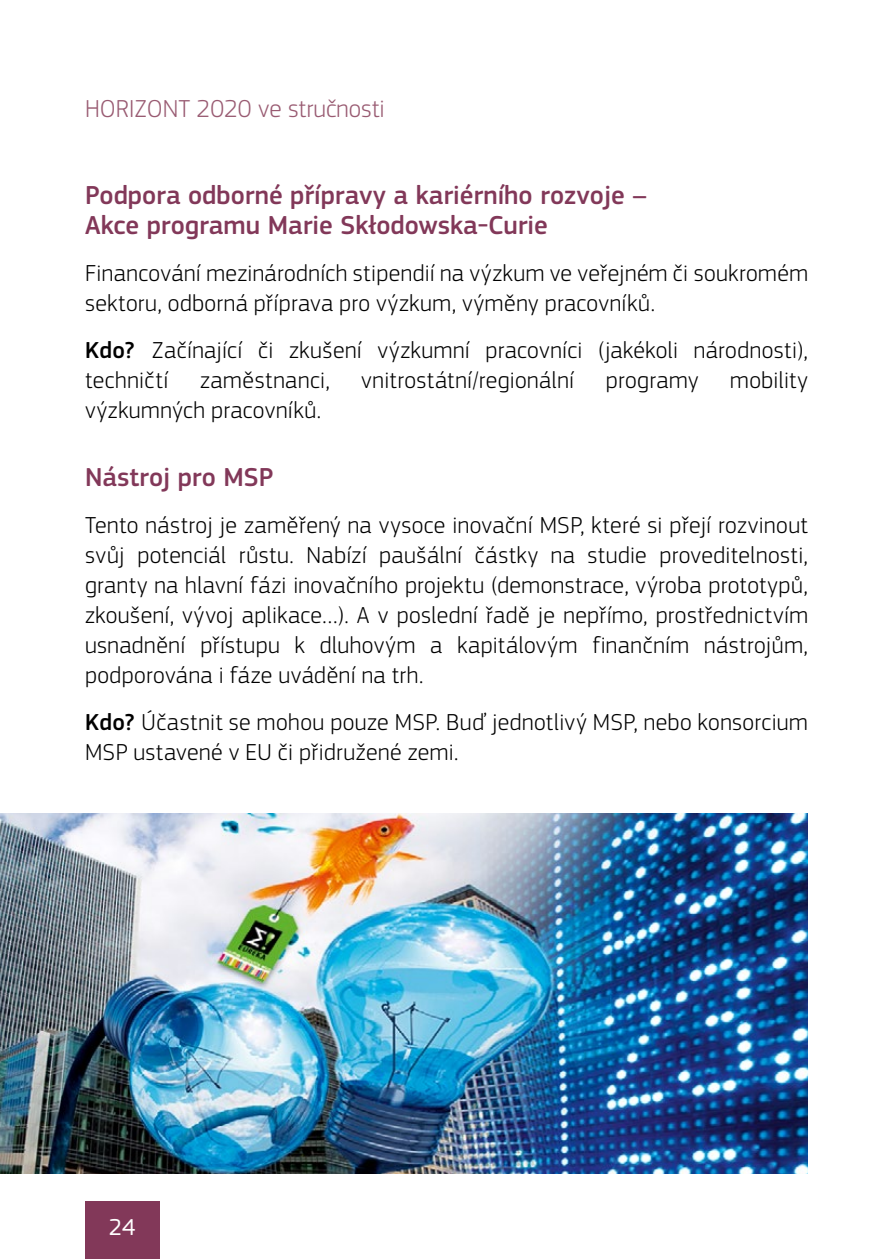
<style>
.page{position:relative;width:893px;height:1259px;background:#fff}
.page>*{position:absolute;margin:0;border:0;box-sizing:border-box;transform-origin:0 0}
.subtitle{font:500 27px/30px "EC Square Sans Pro";color:#823859}
.PU_H2020{font:300 25.5px "EC Square Sans Pro";color:#995b72}
.Body{font:300 24px/30px "EC Square Sans Pro";letter-spacing:.02em;color:#000}
.t1{font:24px "EC Square Sans Pro";color:#fff}
.s1{font-weight:500}
</style>
<div class="page">
<div style="left:85px;top:1201px;width:74px;height:58px;background:#823859"></div>
<img style="left:0;top:814px;width:808px;height:360px">
<p class="PU_H2020" style="left:85px;top:94px;width:301px">HORIZONT 2020 ve stručnosti</p>
<p class="subtitle" style="left:85px;top:180px;width:563px">Podpora odborné přípravy a kariérního rozvoje –<br>Akce programu Marie Skłodowska-Curie</p>
<p class="Body" style="left:85px;top:258px;width:724px">Financování mezinárodních stipendií na výzkum ve veřejném či soukromém sektoru, odborná příprava pro výzkum, výměny pracovníků.</p>
<p class="Body" style="left:85px;top:335px;width:724px"><span class="s1">Kdo?</span> Začínající či zkušení výzkumní pracovníci (jakékoli národnosti), techničtí</p>
<p class="Body" style="left:200px;top:365px;width:131px">zaměstnanci,</p>
<p class="Body" style="left:361px;top:365px;width:214px">vnitrostátní/regionální</p>
<p class="Body" style="left:606px;top:365px;width:94px">programy</p>
<p class="Body" style="left:730px;top:365px;width:79px">mobility</p>
<p class="Body" style="left:85px;top:395px;width:238px">výzkumných pracovníků.</p>
<p class="subtitle" style="left:85px;top:463px;width:190px">Nástroj pro MSP</p>
<p class="Body" style="left:85px;top:510px;width:724px;text-align:justify">Tento nástroj je zaměřený na vysoce inovační MSP, které si přejí rozvinout svůj potenciál růstu. Nabízí paušální částky na studie proveditelnosti, granty na hlavní fázi inovačního projektu (demonstrace, výroba prototypů, zkoušení, vývoj aplikace…). A v poslední řadě je nepřímo, prostřednictvím usnadnění přístupu k dluhovým a kapitálovým finančním nástrojům, podporována i fáze uvádění na trh.</p>
<p class="Body" style="left:85px;top:707px;width:724px"><span class="s1">Kdo?</span> Účastnit se mohou pouze MSP. Buď jednotlivý MSP, nebo konsorcium<br>MSP ustavené v EU či přidružené zemi.</p>
<p class="t1" style="left:109px;top:1213px;width:28px">24</p>
</div>
